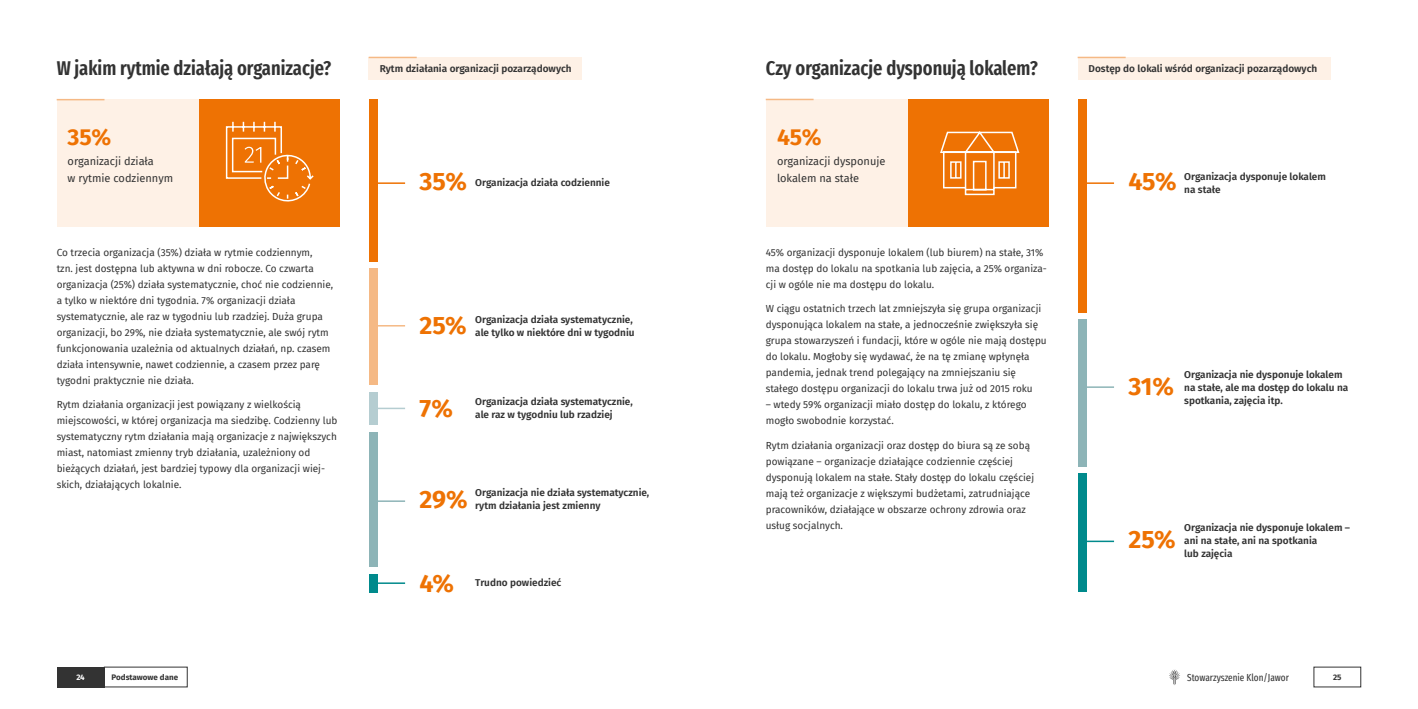
<style>
.page{position:relative;width:1418px;height:709px;background:#fff}
.page>*{position:absolute;margin:0;border:0;box-sizing:border-box;transform-origin:0 0}
.t1{font:700 25px "Fira Sans";letter-spacing:-.005em;color:#ee7203}
.t2{font:700 23px "Fira Sans";color:#ee7203}
.t3{font:600 extra-condensed 20px "Fira Sans";color:#333}
.t4{font:11px/17px "Fira Sans";color:#333}
.t5{font:10px/16px "Fira Sans";color:#333}
.t6{font:600 10px/13px "Fira Sans";color:#333}
.t7{font:extra-condensed 10px "Fira Sans";color:#333}
.t8{font:700 8px "Fira Sans";color:#333}
.t9{font:700 8px "Fira Sans";color:#fff}
</style>
<div class="page">
<div style="left:57px;top:666px;width:48px;height:21px;background:#333"></div>
<svg style="left:1169px;top:669px;width:11px;height:16px"></svg>
<div style="left:57px;top:99px;width:151px;height:127px;background:#fef1e6"></div>
<hr style="left:57px;top:99px;width:47px;height:1px;background:#f5b985">
<div style="left:199px;top:99px;width:141px;height:127px;background:#ee7203"></div>
<div style="left:765px;top:99px;width:152px;height:127px;background:#fef1e6"></div>
<div style="left:908px;top:99px;width:141px;height:127px;background:#ee7203"></div>
<hr style="left:765px;top:99px;width:48px;height:1px;background:#f5b985">
<hr style="left:376px;top:582px;width:29px;height:2px;background:#008a8c">
<hr style="left:376px;top:500px;width:29px;height:2px;background:#8db4b7">
<svg style="left:377px;top:325px;width:28px;height:1px"></svg>
<hr style="left:376px;top:407px;width:29px;height:2px;background:#b5cdd1">
<hr style="left:376px;top:182px;width:29px;height:2px;background:#ee7203">
<div style="left:369px;top:269px;width:8px;height:116px;background:#f5b985"></div>
<div style="left:369px;top:574px;width:8px;height:18px;background:#008a8c"></div>
<div style="left:369px;top:392px;width:8px;height:33px;background:#b5cdd1"></div>
<div style="left:369px;top:432px;width:8px;height:134px;background:#8db4b7"></div>
<div style="left:369px;top:99px;width:8px;height:162px;background:#ee7203"></div>
<div style="left:369px;top:57px;width:213px;height:22px;background:#fef1e6"></div>
<hr style="left:369px;top:57px;width:48px;height:1px;background:#f5b985">
<hr style="left:1085px;top:540px;width:29px;height:2px;background:#008a8c">
<hr style="left:1085px;top:182px;width:29px;height:2px;background:#ee7203">
<div style="left:1077px;top:99px;width:9px;height:213px;background:#ee7203"></div>
<div style="left:1077px;top:319px;width:9px;height:147px;background:#8db4b7"></div>
<div style="left:1077px;top:473px;width:9px;height:119px;background:#008a8c"></div>
<div style="left:1077px;top:57px;width:253px;height:22px;background:#fef1e6"></div>
<hr style="left:1077px;top:57px;width:48px;height:1px;background:#f5b985">
<hr style="left:1085px;top:386px;width:29px;height:2px;background:#8db4b7">
<svg style="left:225px;top:121px;width:89px;height:81px"></svg>
<svg style="left:940px;top:131px;width:80px;height:65px"></svg>
<h3 class="t3" style="left:57px;top:52px;width:276px">W jakim rytmie działają organizacje?</h3>
<h2 class="t2" style="left:68px;top:118px;width:45px">35%</h2>
<p class="t4" style="left:68px;top:152px;width:107px">organizacji działa<br>w rytmie codziennym</p>
<p class="t5" style="left:57px;top:244px;width:278px">Co trzecia organizacja (35%) działa w rytmie codziennym,<br>tzn. jest dostępna lub aktywna w dni robocze. Co czwarta organizacja (25%) działa systematycznie, choć nie codziennie, a tylko w niektóre dni tygodnia. 7% organizacji działa systematycznie, ale raz w tygodniu lub rzadziej. Duża grupa organizacji, bo 29%, nie działa systematycznie, ale swój rytm funkcjonowania uzależnia od aktualnych działań, np. czasem działa intensywnie, nawet codziennie, a czasem przez parę tygodni praktycznie nie działa.</p>
<p class="t5" style="left:57px;top:396px;width:282px">Rytm działania organizacji jest powiązany z wielkością miejscowości, w której organizacja ma siedzibę. Codzienny lub systematyczny rytm działania mają organizacje z największych miast, natomiast zmienny tryb działania, uzależniony od bieżących działań, jest bardziej typowy dla organizacji wiej&shy;skich, działających lokalnie.</p>
<p class="t6" style="left:379px;top:62px;width:193px">Rytm działania organizacji pozarządowych</p>
<h3 class="t3" style="left:765px;top:52px;width:274px">Czy organizacje dysponują lokalem?</h3>
<h1 class="t1" style="left:419px;top:160px;width:49px">35%</h1>
<p class="t6" style="left:475px;top:175px;width:136px">Organizacja działa codziennie</p>
<h2 class="t2" style="left:777px;top:118px;width:46px">45%</h2>
<p class="t4" style="left:777px;top:152px;width:110px">organizacji dysponuje lokalem na stałe</p>
<h1 class="t1" style="left:419px;top:304px;width:49px">25%</h1>
<p class="t6" style="left:475px;top:312px;width:161px">Organizacja działa systematycznie, ale tylko w niektóre dni w tygodniu</p>
<h1 class="t1" style="left:419px;top:387px;width:35px">7%</h1>
<p class="t6" style="left:475px;top:395px;width:159px">Organizacja działa systematycznie, ale raz w tygodniu lub rzadziej</p>
<h1 class="t1" style="left:419px;top:478px;width:50px">29%</h1>
<p class="t6" style="left:475px;top:486px;width:175px">Organizacja nie działa systematycznie, rytm działania jest zmienny</p>
<p class="t5" style="left:765px;top:244px;width:283px">45% organizacji dysponuje lokalem (lub biurem) na stałe, 31% ma dostęp do lokalu na spotkania lub zajęcia, a 25% organiza&shy;cji w ogóle nie ma dostępu do lokalu.</p>
<p class="t5" style="left:765px;top:300px;width:282px">W ciągu ostatnich trzech lat zmniejszyła się grupa organizacji dysponująca lokalem na stałe, a jednocześnie zwiększyła się grupa stowarzyszeń i fundacji, które w ogóle nie mają dostępu do lokalu. Mogłoby się wydawać, że na tę zmianę wpłynęła pandemia, jednak trend polegający na zmniejszaniu się stałego dostępu organizacji do lokalu trwa już od 2015 roku</p>
<p class="t5" style="left:765px;top:396px;width:262px">– wtedy 59% organizacji miało dostęp do lokalu, z którego mogło swobodnie korzystać.</p>
<p class="t5" style="left:765px;top:437px;width:270px">Rytm działania organizacji oraz dostęp do biura są ze sobą powiązane – organizacje działające codziennie częściej dysponują lokalem na stałe. Stały dostęp do lokalu częściej mają też organizacje z większymi budżetami, zatrudniające pracowników, działające w obszarze ochrony zdrowia oraz usług socjalnych.</p>
<h1 class="t1" style="left:419px;top:561px;width:36px">4%</h1>
<p class="t6" style="left:475px;top:575px;width:87px">Trudno powiedzieć</p>
<p class="t6" style="left:1088px;top:62px;width:230px">Dostęp do lokali wśród organizacji pozarządowych</p>
<h1 class="t1" style="left:1128px;top:160px;width:50px">45%</h1>
<p class="t6" style="left:1184px;top:169px;width:143px">Organizacja dysponuje lokalem na stałe</p>
<h1 class="t1" style="left:1128px;top:365px;width:47px">31%</h1>
<p class="t6" style="left:1184px;top:367px;width:165px">Organizacja nie dysponuje lokalem na stałe, ale ma dostęp do lokalu na spotkania, zajęcia itp.</p>
<h1 class="t1" style="left:1128px;top:518px;width:49px">25%</h1>
<p class="t6" style="left:1184px;top:520px;width:167px">Organizacja nie dysponuje lokalem – ani na stałe, ani na spotkania<br>lub zajęcia</p>
<p class="t9" style="left:76px;top:670px;width:10px">24</p>
<p class="t7" style="left:1187px;top:669px;width:103px">Stowarzyszenie Klon/Jawor</p>
<p class="t8" style="left:1333px;top:670px;width:10px">25</p>
<p class="t8" style="left:112px;top:670px;width:68px">Podstawowe dane</p>
</div>
